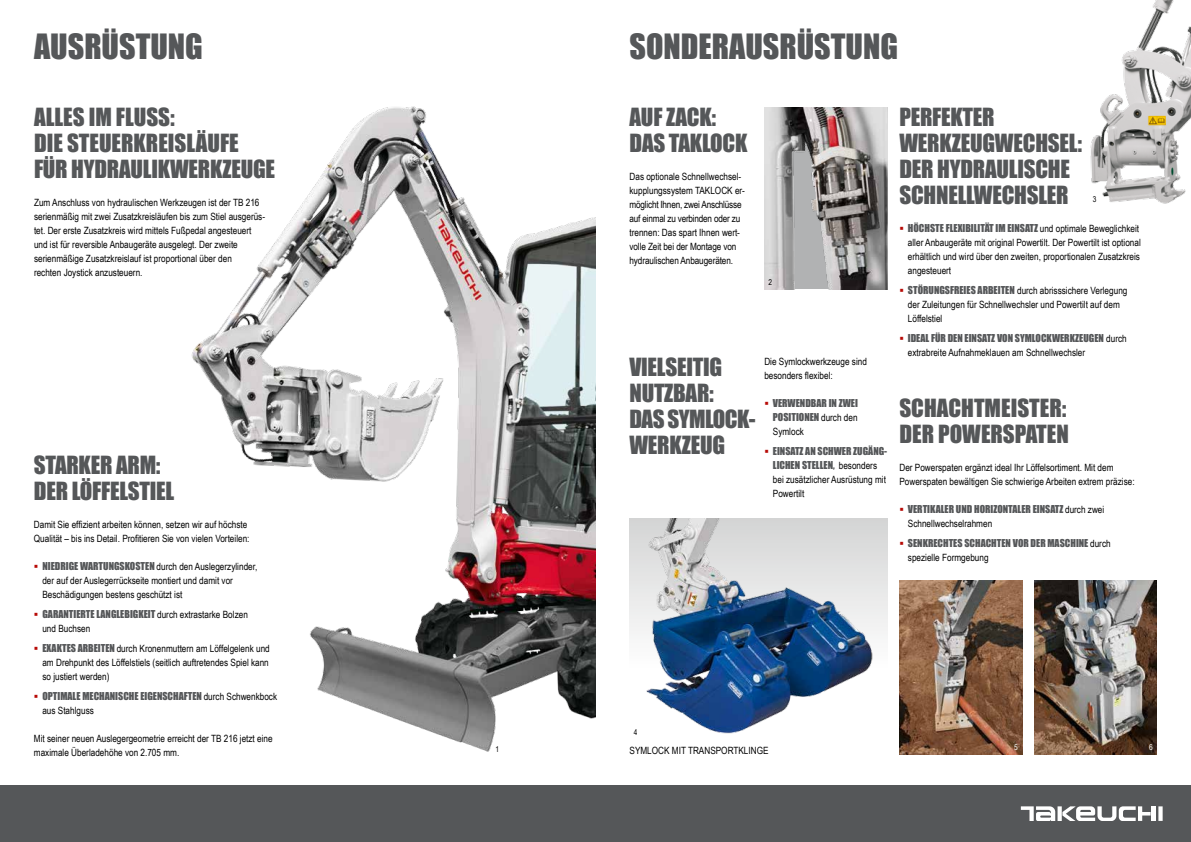
<style>
.page{position:relative;width:1191px;height:842px;background:#fff}
.page>*{position:absolute;margin:0;border:0;box-sizing:border-box;transform-origin:0 0}
.t1{font:32px "Impact";color:#555759}
.t2{font:23px/26px "Impact";letter-spacing:-.01em;color:#555759}
.t3{font:10px/14px "Arial Narrow";color:#000}
.t4{font:10px/14px "Impact";color:#555759}
.t5{font:8px "Arial Narrow";color:#000}
.t6{font:8px "Arial Narrow";color:#fff}
.s1{font-family:"Impact";color:#555759}
.s2{font-family:"Arial Narrow";color:#000}
</style>
<div class="page">
<img style="left:191px;top:106px;width:404px;height:646px">
<img style="left:1034px;top:580px;width:123px;height:174px">
<img style="left:899px;top:580px;width:123px;height:174px">
<img style="left:764px;top:108px;width:123px;height:181px">
<img style="left:1090px;top:0;width:101px;height:204px">
<div style="left:0;top:785px;width:1191px;height:57px;background:#555759"></div>
<img style="left:629px;top:518px;width:258px;height:216px">
<svg style="left:1158px;top:806px;width:4px;height:15px"></svg>
<hr style="left:1151px;top:806px;width:4px;height:15px;background:#fff">
<svg style="left:1057px;top:806px;width:4px;height:15px"></svg>
<svg style="left:1062px;top:806px;width:88px;height:15px"></svg>
<svg style="left:1020px;top:806px;width:35px;height:15px"></svg>
<h1 class="t1" style="left:34px;top:22px;width:170px">AUSRÜSTUNG</h1>
<h2 class="t2" style="left:34px;top:103px;width:243px">ALLES IM FLUSS:<br>DIE STEUERKREISLÄUFE<br>FÜR HYDRAULIKWERKZEUGE</h2>
<p class="t3" style="left:34px;top:195px;width:233px">Zum Anschluss von hydraulischen Werkzeugen ist der TB 216 serienmäßig mit zwei Zusatzkreisläufen bis zum Stiel ausgerüs&shy;tet. Der erste Zusatzkreis wird mittels Fußpedal angesteuert und ist für reversible Anbaugeräte ausgelegt. Der zweite serienmäßige Zusatzkreislauf ist proportional über den<br>rechten Joystick anzusteuern.</p>
<h2 class="t2" style="left:34px;top:451px;width:142px">STARKER ARM:<br>DER LÖFFELSTIEL</h2>
<p class="t3" style="left:34px;top:517px;width:217px">Damit Sie effizient arbeiten können, setzen wir auf höchste<br>Qualität – bis ins Detail. Profitieren Sie von vielen Vorteilen:</p>
<p class="t3" style="left:42px;top:559px;width:216px"><span class="s1">NIEDRIGE WARTUNGSKOSTEN</span> durch den Auslegerzylinder, der auf der Auslegerrückseite montiert und damit vor<br>Beschädigungen bestens geschützt ist</p>
<p class="t4" style="left:42px;top:607px;width:207px">GARANTIERTE LANGLEBIGKEIT <span class="s2">durch extrastarke Bolzen</span></p>
<p class="t3" style="left:42px;top:618px;width:229px;line-height:20px">und Buchsen<br><span class="s1">EXAKTES ARBEITEN</span> durch Kronenmuttern am Löffelgelenk und</p>
<p class="t3" style="left:42px;top:655px;width:228px">am Drehpunkt des Löffelstiels (seitlich auftretendes Spiel kann so justiert werden)</p>
<p class="t4" style="left:42px;top:689px;width:236px">OPTIMALE MECHANISCHE EIGENSCHAFTEN <span class="s2">durch Schwenkbock</span></p>
<p class="t3" style="left:42px;top:703px;width:53px">aus Stahlguss</p>
<p class="t3" style="left:34px;top:731px;width:240px">Mit seiner neuen Auslegergeometrie erreicht der TB 216 jetzt eine maximale Überladehöhe von 2.705 mm.</p>
<p class="t5" style="left:495px;top:743px;width:5px">1</p>
<h1 class="t1" style="left:629px;top:22px;width:270px">SONDERAUSRÜSTUNG</h1>
<h2 class="t2" style="left:629px;top:103px;width:119px">AUF ZACK:<br>DAS TAKLOCK</h2>
<p class="t3" style="left:629px;top:169px;width:117px">Das optionale Schnellwechsel&shy;kupplungssystem TAKLOCK er&shy;möglicht Ihnen, zwei Anschlüsse auf einmal zu verbinden oder zu trennen: Das spart Ihnen wert&shy;volle Zeit bei der Montage von hydraulischen Anbaugeräten.</p>
<p class="t5" style="left:768px;top:276px;width:5px">2</p>
<h2 class="t2" style="left:629px;top:353px;width:128px">VIELSEITIG<br>NUTZBAR:<br>DAS SYMLOCK-<br>WERKZEUG</h2>
<p class="t3" style="left:764px;top:354px;width:104px">Die Symlockwerkzeuge sind besonders flexibel:</p>
<p class="t4" style="left:773px;top:396px;width:86px">VERWENDBAR IN ZWEI<br>POSITIONEN <span class="s2">durch den</span></p>
<p class="t3" style="left:773px;top:424px;width:32px">Symlock</p>
<p class="t4" style="left:773px;top:444px;width:116px">EINSATZ AN SCHWER ZUGÄNG-<br>LICHEN STELLEN, <span class="s2">besonders</span></p>
<p class="t3" style="left:773px;top:472px;width:115px">bei zusätzlicher Ausrüstung mit<br>Powertilt</p>
<h2 class="t2" style="left:899px;top:103px;width:184px">PERFEKTER<br>WERKZEUGWECHSEL:<br>DER HYDRAULISCHE<br>SCHNELLWECHSLER</h2>
<p class="t4" style="left:908px;top:221px;width:233px">HÖCHSTE FLEXIBILITÄT IM EINSATZ <span class="s2">und optimale Beweglichkeit</span></p>
<p class="t3" style="left:908px;top:235px;width:234px;text-align:justify">aller Anbaugeräte mit original Powertilt. Der Powertilt ist optional erhältlich und wird über den zweiten, proportionalen Zusatzkreis angesteuert</p>
<p class="t3" style="left:908px;top:283px;width:221px"><span class="s1">STÖRUNGSFREIES ARBEITEN</span> durch abrisssichere Verlegung der Zuleitungen für Schnellwechsler und Powertilt auf dem<br>Löffelstiel</p>
<p class="t4" style="left:908px;top:331px;width:220px">IDEAL FÜR DEN EINSATZ VON SYMLOCKWERKZEUGEN <span class="s2">durch</span></p>
<p class="t3" style="left:908px;top:345px;width:179px">extrabreite Aufnahmeklauen am Schnellwechsler</p>
<p class="t5" style="left:1092px;top:193px;width:5px">3</p>
<h2 class="t2" style="left:899px;top:394px;width:171px">SCHACHTMEISTER:<br>DER POWERSPATEN</h2>
<p class="t3" style="left:899px;top:460px;width:237px">Der Powerspaten ergänzt ideal Ihr Löffelsortiment. Mit dem<br>Powerspaten bewältigen Sie schwierige Arbeiten extrem präzise:</p>
<p class="t4" style="left:908px;top:501px;width:198px">VERTIKALER UND HORIZONTALER EINSATZ <span class="s2">durch zwei</span></p>
<p class="t3" style="left:908px;top:516px;width:86px">Schnellwechselrahmen</p>
<p class="t4" style="left:908px;top:535px;width:204px">SENKRECHTES SCHACHTEN VOR DER MASCHINE <span class="s2">durch</span></p>
<p class="t3" style="left:908px;top:550px;width:82px">spezielle Formgebung</p>
<p class="t5" style="left:634px;top:726px;width:5px">4</p>
<p class="t3" style="left:629px;top:743px;width:140px">SYMLOCK MIT TRANSPORTKLINGE</p>
<p class="t6" style="left:1014px;top:741px;width:5px">5</p>
<p class="t6" style="left:1149px;top:741px;width:5px">6</p>
</div>
